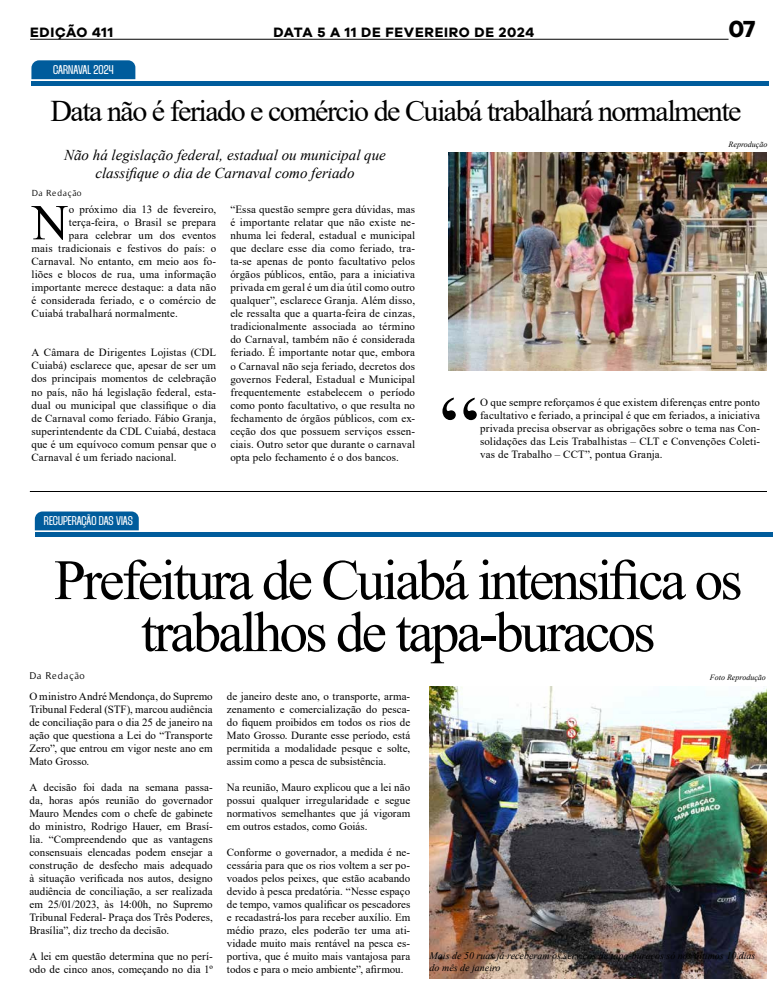
<style>
.page{position:relative;width:780px;height:993px;background:#fff}
.page>*{position:absolute;margin:0;border:0;box-sizing:border-box;transform-origin:0 0}
.t1{font:89.5px "Times New Roman";color:#000}
.t2{font:57px/52px "Times New Roman";letter-spacing:-.05em;color:#000;text-align:center}
.t3{font:50.3px "Times New Roman";color:#000}
.t4{font:30px "Times New Roman";letter-spacing:-.05em;color:#000}
.t5{font:700 24px "Galyon";color:#000}
.t6{font:italic 15px/18px "Times New Roman";color:#000;text-align:center}
.t7{font:700 14px "Galyon";letter-spacing:.05em;color:#000}
.t8{font:900 12.7px "Thunder";color:#fff}
.t9{font:11px/13px "Times New Roman";letter-spacing:.01em;color:#000;text-align:justify}
.t10{font:italic 10px/12px "Times New Roman";color:#000}
.t11{font:10px "Timeless";letter-spacing:.05em;color:#000}
.t12{font:9px "Timeless";letter-spacing:.05em;color:#000}
.t13{font:italic 8px "Times New Roman";color:#000}
.s1{color:#fff}
</style>
<div class="page">
<img style="left:429px;top:686px;width:338px;height:292px">
<img style="left:448px;top:152px;width:318px;height:218px">
<hr style="left:30px;top:39px;width:698px;height:1px;background:#000">
<hr style="left:30px;top:491px;width:737px;height:1px;background:#000">
<div style="left:31px;top:81px;width:738px;height:5px;background:#005c9c"></div>
<svg style="left:31px;top:60px;width:104px;height:19px;background:#08619f"></svg>
<div style="left:35px;top:532px;width:737px;height:5px;background:#005c9c"></div>
<svg style="left:35px;top:511px;width:104px;height:19px;background:#0a629f"></svg>
<p class="t7" style="left:30px;top:24px;width:85px">EDIÇÃO 411</p>
<p class="t7" style="left:273px;top:24px;width:262px">DATA 5 A 11 DE FEVEREIRO DE 2024</p>
<h3 class="t5" style="left:728px;top:14px;width:36px">07<span class="s1">07</span></h3>
<p class="t8" style="left:53px;top:63px;width:62px">CARNAVAL 2024</p>
<h3 class="t4" style="left:50px;top:89px;width:692px">Data não é feriado e comércio de Cuiabá trabalhará normalmente</h3>
<h3 class="t6" style="left:64px;top:145px;width:323px">Não há legislação federal, estadual ou municipal que classifique o dia de Carnaval como feriado</h3>
<p class="t12" style="left:32px;top:188px;width:51px">Da Redação</p>
<h3 class="t3" style="left:32px;top:187px;width:38px">N</h3>
<p class="t9" style="left:69px;top:203px;width:149px">o próximo dia 13 de fevereiro,</p>
<p class="t9" style="left:69px;top:216px;width:149px">terça-feira, o Brasil se prepara</p>
<p class="t9" style="left:69px;top:229px;width:149px">para celebrar um dos eventos</p>
<p class="t9" style="left:31px;top:242px;width:186px">mais tradicionais e festivos do país: o</p>
<p class="t9" style="left:31px;top:255px;width:186px">Carnaval. No entanto, em meio aos fo-</p>
<p class="t9" style="left:31px;top:268px;width:186px">liões e blocos de rua, uma informação</p>
<p class="t9" style="left:31px;top:281px;width:186px">importante merece destaque: a data não</p>
<p class="t9" style="left:31px;top:294px;width:186px">é considerada feriado, e o comércio de</p>
<p class="t9" style="left:31px;top:307px;width:148px">Cuiabá trabalhará normalmente.</p>
<p class="t9" style="left:31px;top:346px;width:186px">A Câmara de Dirigentes Lojistas (CDL Cuiabá) esclarece que, apesar de ser um dos principais momentos de celebração no país, não há legislação federal, esta&shy;dual ou municipal que classifique o dia de Carnaval como feriado. Fábio Granja, superintendente da CDL Cuiabá, destaca que é um equívoco comum pensar que o Carnaval é um feriado nacional.</p>
<p class="t9" style="left:230px;top:203px;width:186px">“Essa questão sempre gera dúvidas, mas é importante relatar que não existe ne&shy;nhuma lei federal, estadual e municipal que declare esse dia como feriado, tra&shy;ta-se apenas de ponto facultativo pelos órgãos públicos, então, para a iniciativa privada em geral é um dia útil como outro qualquer”, esclarece Granja. Além disso, ele ressalta que a quarta-feira de cinzas, tradicionalmente associada ao término do Carnaval, também não é considerada feriado. É importante notar que, embora o Carnaval não seja feriado, decretos dos governos Federal, Estadual e Municipal frequentemente estabelecem o período como ponto facultativo, o que resulta no fechamento de órgãos públicos, com ex&shy;ceção dos que possuem serviços essen&shy;ciais. Outro setor que durante o carnaval opta pelo fechamento é o dos bancos.</p>
<p class="t8" style="left:44px;top:513px;width:90px">RECUPERAÇÃO DAS VIAS</p>
<p class="t13" style="left:728px;top:139px;width:40px">Reprodução</p>
<h1 class="t1" style="left:439px;top:365px;width:41px">“</h1>
<p class="t9" style="left:480px;top:395px;width:281px">O que sempre reforçamos é que existem diferenças entre ponto facultativo e feriado, a principal é que em feriados, a iniciativa privada precisa observar as obrigações sobre o tema nas Con&shy;solidações das Leis Trabalhistas – CLT e Convenções Coleti&shy;vas de Trabalho – CCT”, pontua Granja.</p>
<h2 class="t2" style="left:54px;top:552px;width:689px">Prefeitura de Cuiabá intensifica os trabalhos de tapa-buracos</h2>
<p class="t11" style="left:29px;top:670px;width:57px">Da Redação</p>
<p class="t13" style="left:710px;top:671px;width:57px">Foto Reprodução</p>
<p class="t9" style="left:29px;top:689px;width:185px">O ministro André Mendonça, do Supremo Tribunal Federal (STF), marcou audiência de conciliação para o dia 25 de janeiro na ação que questiona a Lei do “Transporte Zero”, que entrou em vigor neste ano em Mato Grosso.</p>
<p class="t9" style="left:29px;top:780px;width:185px">A decisão foi dada na semana passa&shy;da, horas após reunião do governador Mauro Mendes com o chefe de gabinete do ministro, Rodrigo Hauer, em Brasí&shy;lia. “Compreendendo que as vantagens consensuais elencadas podem ensejar a construção de desfecho mais adequado à situação verificada nos autos, designo audiência de conciliação, a ser realizada em 25/01/2023, às 14:00h, no Supremo Tribunal Federal- Praça dos Três Poderes, Brasília”, diz trecho da decisão.</p>
<p class="t9" style="left:29px;top:949px;width:185px">A lei em questão determina que no perí&shy;odo de cinco anos, começando no dia 1º</p>
<p class="t9" style="left:227px;top:689px;width:185px">de janeiro deste ano, o transporte, arma&shy;zenamento e comercialização do pesca&shy;do fiquem proibidos em todos os rios de Mato Grosso. Durante esse período, está permitida a modalidade pesque e solte, assim como a pesca de subsistência.</p>
<p class="t9" style="left:227px;top:780px;width:185px">Na reunião, Mauro explicou que a lei não possui qualquer irregularidade e segue normativos semelhantes que já vigoram em outros estados, como Goiás.</p>
<p class="t9" style="left:227px;top:845px;width:185px">Conforme o governador, a medida é ne&shy;cessária para que os rios voltem a ser po&shy;voados pelos peixes, que estão acabando devido à pesca predatória. “Nesse espaço de tempo, vamos qualificar os pescadores e recadastrá-los para receber auxílio. Em médio prazo, eles poderão ter uma ati&shy;vidade muito mais rentável na pesca es&shy;portiva, que é muito mais vantajosa para todos e para o meio ambiente”, afirmou.</p>
<p class="t10" style="left:429px;top:948px;width:327px">Mais de 50 ruas já receberam os serviços de tapa-buracos só nos últimos 10 dias do mês de janeiro</p>
</div>
